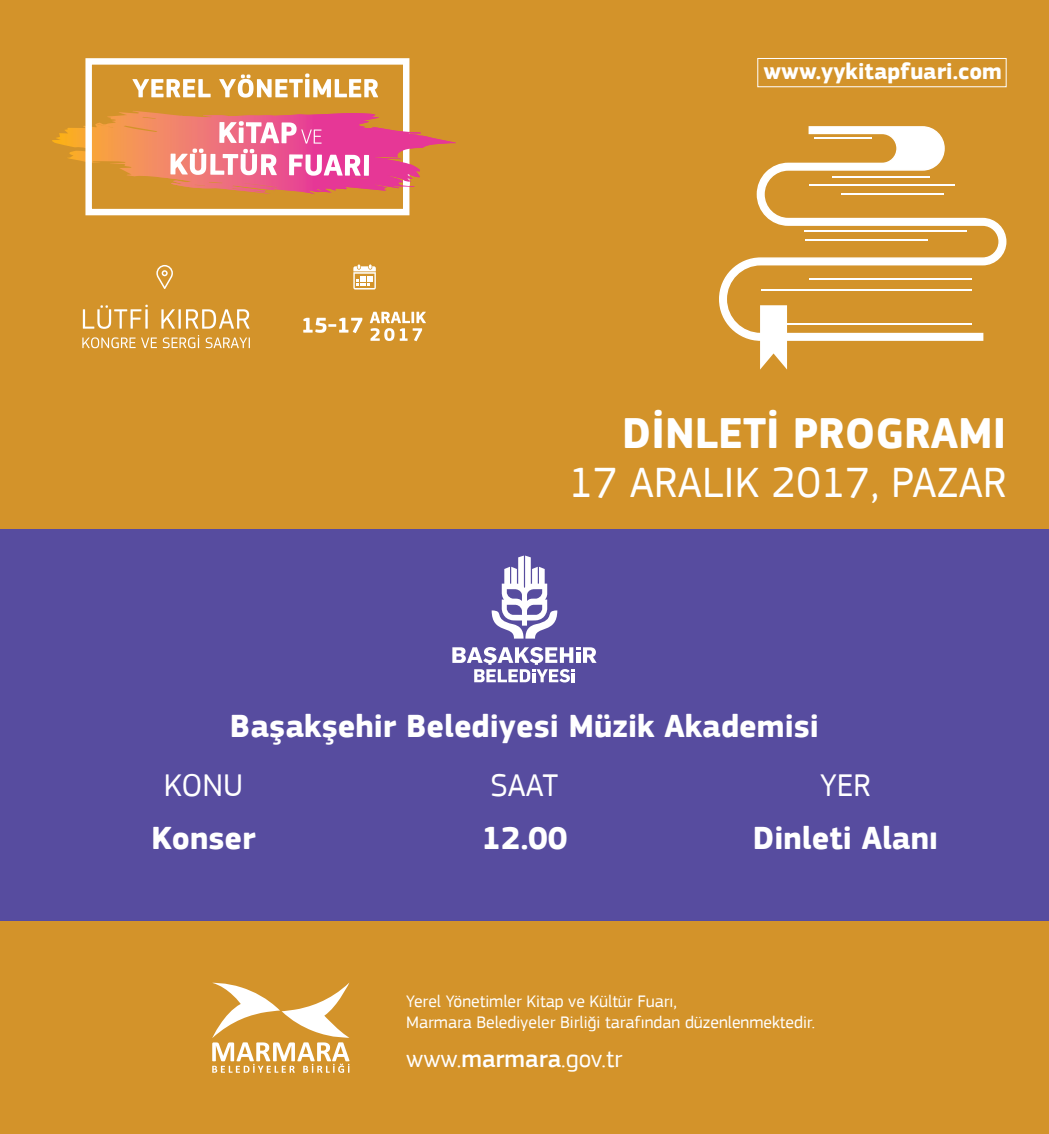
<style>
.page{position:relative;width:1049px;height:1134px;background:#fff}
.page>*{position:absolute;margin:0;border:0;box-sizing:border-box;transform-origin:0 0}
.t1{font:44.5px "PF Square Sans Pro";color:#fff}
.t2{font:700 44.5px "PF Square Sans Pro";color:#fff}
.t3{font:700 33px "PF Square Sans Pro";color:#fff}
.t4{font:33px "PF Square Sans Pro";color:#fff}
.t5{font:25px "PF Square Sans Pro";color:#fff}
.t6{font:700 23.25px "PF Square Sans Pro";color:#fff}
.t7{font:17.5px/21px "PF Square Sans Pro";color:#fff}
.s1{font-weight:500}
</style>
<div class="page">
<div style="left:0;top:920px;width:1049px;height:214px;background:#d3932a"></div>
<svg style="left:212px;top:982px;width:137px;height:91px"></svg>
<div style="left:0;top:0;width:1049px;height:529px;background:#d3932a"></div>
<div style="left:0;top:529px;width:1049px;height:391px;background:#574c9f"></div>
<div style="left:757px;top:58px;width:249px;height:29px;border:1px solid #fff"></div>
<svg style="left:85px;top:58px;width:325px;height:158px"></svg>
<svg style="left:132px;top:79px;width:79px;height:18px"></svg>
<svg style="left:219px;top:73px;width:159px;height:25px"></svg>
<svg style="left:52px;top:111px;width:368px;height:83px"></svg>
<svg style="left:83px;top:305px;width:65px;height:24px"></svg>
<svg style="left:161px;top:309px;width:88px;height:20px"></svg>
<svg style="left:82px;top:337px;width:75px;height:11px"></svg>
<svg style="left:163px;top:335px;width:36px;height:13px"></svg>
<svg style="left:206px;top:337px;width:44px;height:11px"></svg>
<svg style="left:303px;top:318px;width:59px;height:15px"></svg>
<svg style="left:370px;top:312px;width:56px;height:29px"></svg>
<svg style="left:156px;top:265px;width:17px;height:24px"></svg>
<svg style="left:353px;top:264px;width:23px;height:25px"></svg>
<svg style="left:719px;top:126px;width:287px;height:215px"></svg>
<hr style="left:783px;top:323px;width:188px;height:2px;background:#fff">
<hr style="left:809px;top:279px;width:163px;height:1px;background:#fff">
<hr style="left:804px;top:230px;width:162px;height:1px;background:#fff">
<hr style="left:805px;top:239px;width:122px;height:1px;background:#fff">
<hr style="left:832px;top:177px;width:98px;height:1px;background:#fff">
<hr style="left:809px;top:184px;width:146px;height:2px;background:#fff">
<hr style="left:841px;top:194px;width:103px;height:1px;background:#fff">
<hr style="left:761px;top:289px;width:210px;height:1px;background:#fff">
<hr style="left:814px;top:137px;width:58px;height:2px;background:#fff">
<svg style="left:760px;top:305px;width:27px;height:65px;background:#f8f0e1"></svg>
<svg style="left:491px;top:555px;width:66px;height:84px"></svg>
<svg style="left:452px;top:647px;width:145px;height:35px"></svg>
<p class="t6" style="left:763px;top:57px;width:240px">www.yykitapfuari.com</p>
<p class="t2" style="left:622px;top:407px;width:386px">DINLETI PROGRAMI</p>
<p class="t1" style="left:568px;top:456px;width:439px">17 ARALIK 2017, PAZAR</p>
<p class="t3" style="left:230px;top:706px;width:590px">Başakşehir Belediyesi Müzik Akademisi</p>
<p class="t4" style="left:164px;top:766px;width:81px">KONU</p>
<p class="t3" style="left:151px;top:818px;width:106px">Konser</p>
<p class="t4" style="left:490px;top:766px;width:69px">SAAT</p>
<p class="t3" style="left:481px;top:818px;width:88px">12.00</p>
<p class="t4" style="left:820px;top:766px;width:52px">YER</p>
<p class="t3" style="left:753px;top:818px;width:187px">Dinleti Alanı</p>
<p class="t7" style="left:406px;top:990px;width:410px">Yerel Yönetimler Kitap ve Kültür Fuarı,<br>Marmara Belediyeler Birliği tarafından düzenlenmektedir.</p>
<p class="t5" style="left:406px;top:1044px;width:217px">www.<span class="s1">marmara</span>.gov.tr</p>
</div>
